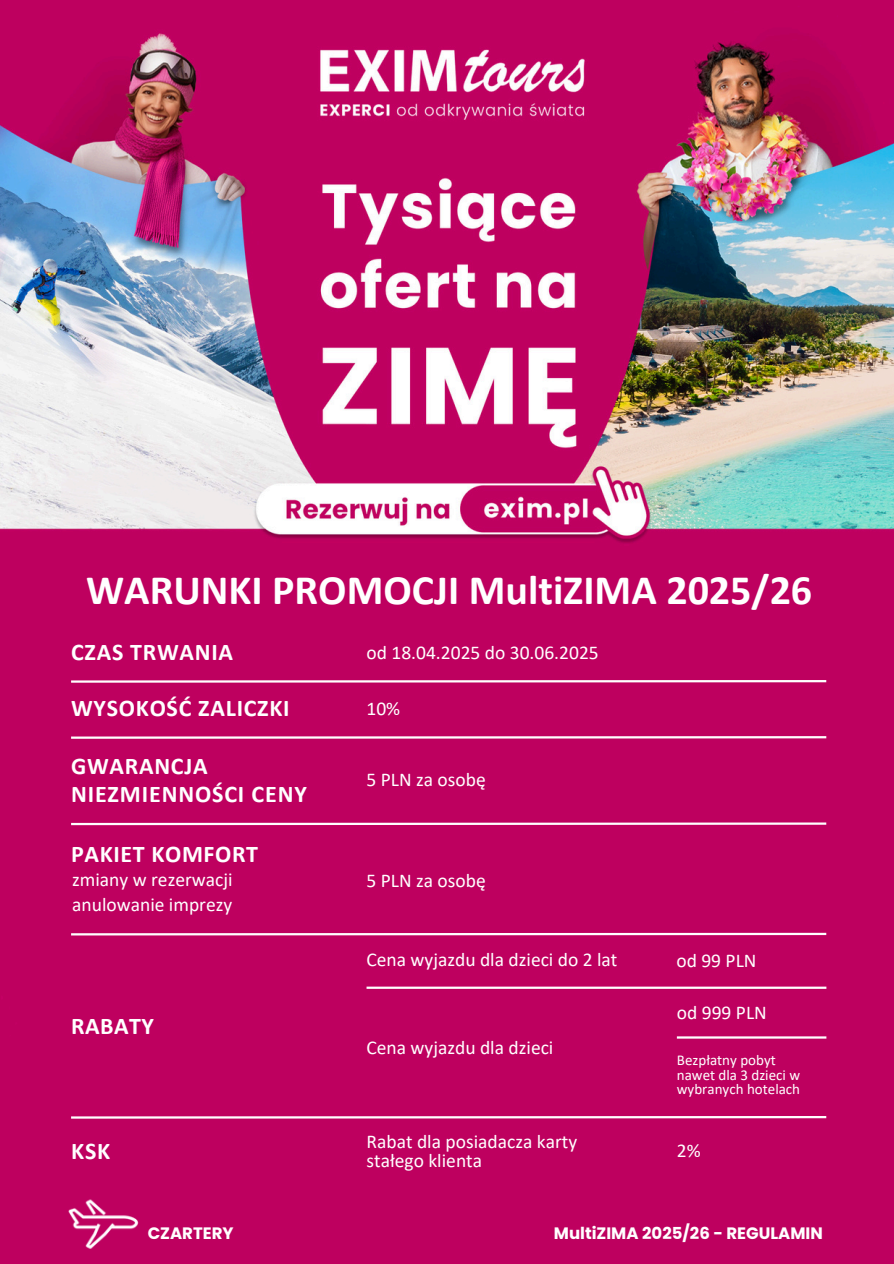
<style>
.page{position:relative;width:894px;height:1264px;background:#fff}
.page>*{position:absolute;margin:0;border:0;box-sizing:border-box;transform-origin:0 0}
.t1{font:700 42px "Calibri";color:#fff}
.t2{font:700 24px/28.2px "Calibri";letter-spacing:.03em;color:#fff}
.t3{font:19.5px/19.2px "Calibri";color:#fff}
.t4{font:700 16.5px "Poppins";color:#fff}
.t5{font:15px/14.7px "Calibri";color:#fff}
</style>
<div class="page">
<img style="left:0;top:0;width:893px;height:1263px">
<img style="left:58px;top:1192px;width:90px;height:64px">
<hr style="left:71px;top:1115px;width:755px;height:3px;background:#fff">
<hr style="left:71px;top:932px;width:755px;height:3px;background:#fff">
<hr style="left:71px;top:822px;width:755px;height:3px;background:#fff">
<hr style="left:71px;top:736px;width:755px;height:2px;background:#fff">
<hr style="left:71px;top:680px;width:755px;height:2px;background:#fff">
<hr style="left:366px;top:986px;width:460px;height:2px;background:#fff">
<hr style="left:676px;top:1036px;width:150px;height:2px;background:#fff">
<h2 class="t1" style="left:86px;top:572px;width:727px">WARUNKI PROMOCJI MultiZIMA 2025/26</h2>
<h2 class="t2" style="left:71px;top:640px;width:163px">CZAS TRWANIA</h2>
<h2 class="t2" style="left:71px;top:695px;width:220px">WYSOKOŚĆ ZALICZKI</h2>
<h3 class="t2" style="left:71px;top:753px;width:237px">GWARANCJA<br>NIEZMIENNOŚCI CENY</h3>
<p class="t2" style="left:71px;top:841px;width:188px">PAKIET KOMFORT</p>
<h3 class="t3" style="left:72px;top:869px;width:162px;line-height:24.8px">zmiany w rezerwacji anulowanie imprezy</h3>
<p class="t2" style="left:71px;top:1013px;width:84px">RABATY</p>
<h3 class="t2" style="left:71px;top:1138px;width:41px">KSK</h3>
<h2 class="t3" style="left:366px;top:644px;width:234px">od 18.04.2025 do 30.06.2025</h2>
<h3 class="t3" style="left:366px;top:700px;width:35px">10%</h3>
<h3 class="t3" style="left:366px;top:772px;width:121px">5 PLN za osobę</h3>
<p class="t3" style="left:366px;top:872px;width:121px">5 PLN za osobę</p>
<h3 class="t3" style="left:366px;top:951px;width:252px">Cena wyjazdu dla dzieci do 2 lat</h3>
<h3 class="t3" style="left:366px;top:1039px;width:188px">Cena wyjazdu dla dzieci</h3>
<p class="t3" style="left:366px;top:1133px;width:212px">Rabat dla posiadacza karty stałego klienta</p>
<h2 class="t3" style="left:676px;top:952px;width:81px">od 99 PLN</h2>
<h3 class="t3" style="left:676px;top:1004px;width:91px">od 999 PLN</h3>
<p class="t5" style="left:676px;top:1053px;width:125px">Bezpłatny pobyt nawet dla 3 dzieci w wybranych hotelach</p>
<p class="t3" style="left:676px;top:1142px;width:25px">2%</p>
<p class="t4" style="left:148px;top:1221px;width:87px">CZARTERY</p>
<p class="t4" style="left:553px;top:1221px;width:270px">MultiZIMA 2025/26 - REGULAMIN</p>
</div>
